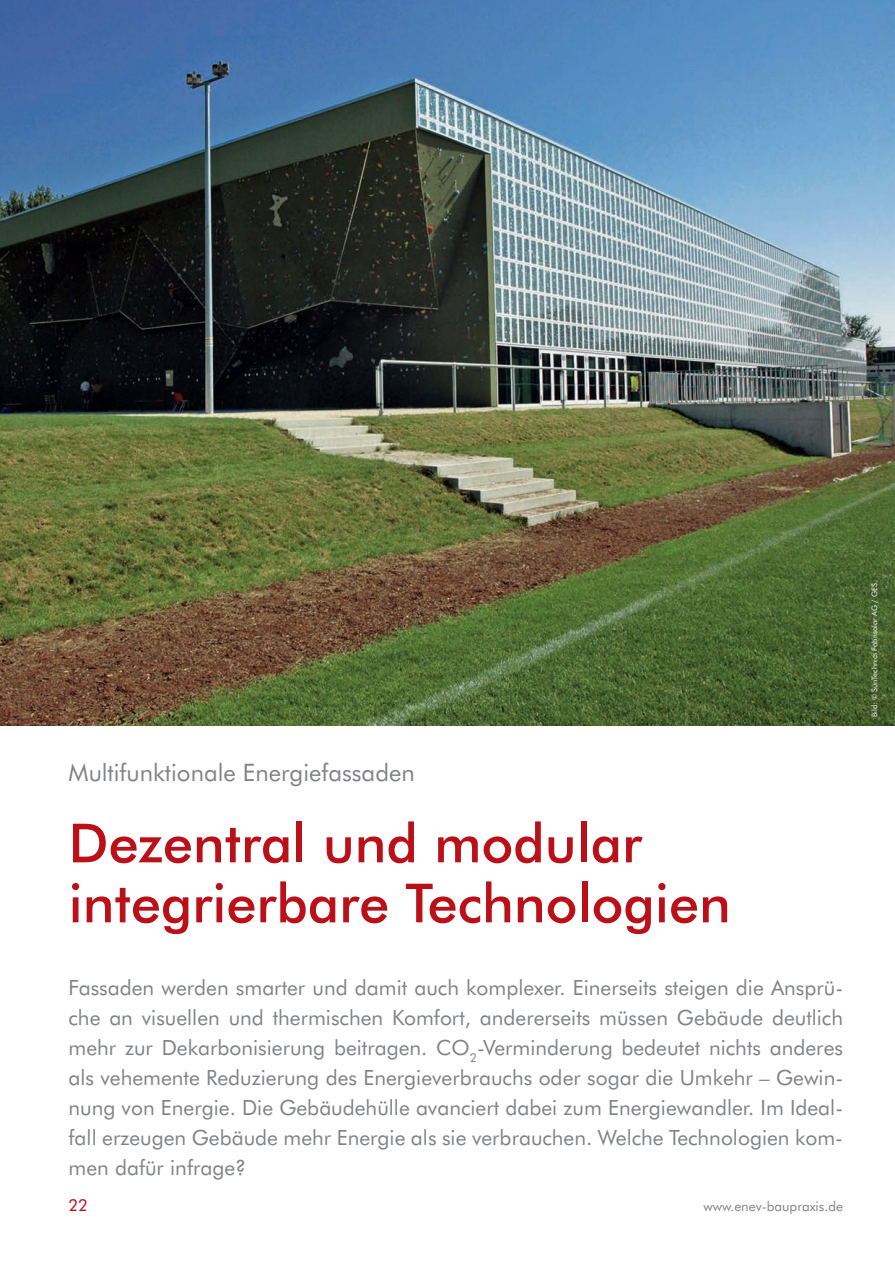
<style>
.page{position:relative;width:895px;height:1261px;background:#fff}
.page>*{position:absolute;margin:0;border:0;box-sizing:border-box;transform-origin:0 0}
.t1{font:700 54px/60px "A Futura";color:#bb1018}
.t2{font:24px "A Futura";color:#808285}
.t3{font:21px/30px "A Futura";color:#808285;text-align:justify}
.t4{font:16.5px "A Futura";color:#bb1018}
.t5{font:13.5px "A Futura";color:#808285}
.t6{font:7.5px "A Futura";color:#fff}
</style>
<div class="page">
<img style="left:0;top:0;width:893px;height:725px">
<p class="t2" style="left:68px;top:755px;width:347px">Multifunktionale Energiefassaden</p>
<h1 class="t1" style="left:68px;top:810px;width:663px">Dezentral und modular integrierbare Technologien</h1>
<p class="t3" style="left:68px;top:971px;width:775px">Fassaden werden smarter und damit auch komplexer. Einerseits steigen die Ansprü&shy;che an visuellen und thermischen Komfort, andererseits müssen Gebäude deutlich mehr zur Dekarbonisierung beitragen. CO<sub>2</sub>-Verminderung bedeutet nichts anderes als vehemente Reduzierung des Energieverbrauchs oder sogar die Umkehr – Gewin&shy;nung von Energie. Die Gebäudehülle avanciert dabei zum Energiewandler. Im Ideal&shy;fall erzeugen Gebäude mehr Energie als sie verbrauchen. Welche Technologien kom&shy;men dafür infrage?</p>
<p class="t4" style="left:68px;top:1194px;width:21px">22</p>
<p class="t5" style="left:703px;top:1197px;width:141px">www.enev-baupraxis.de</p>
<p class="t6" style="left:868px;top:717px;width:135px;rotate:-90deg">Bild: © SunTechnics Fabrisolar AG / GES</p>
</div>
